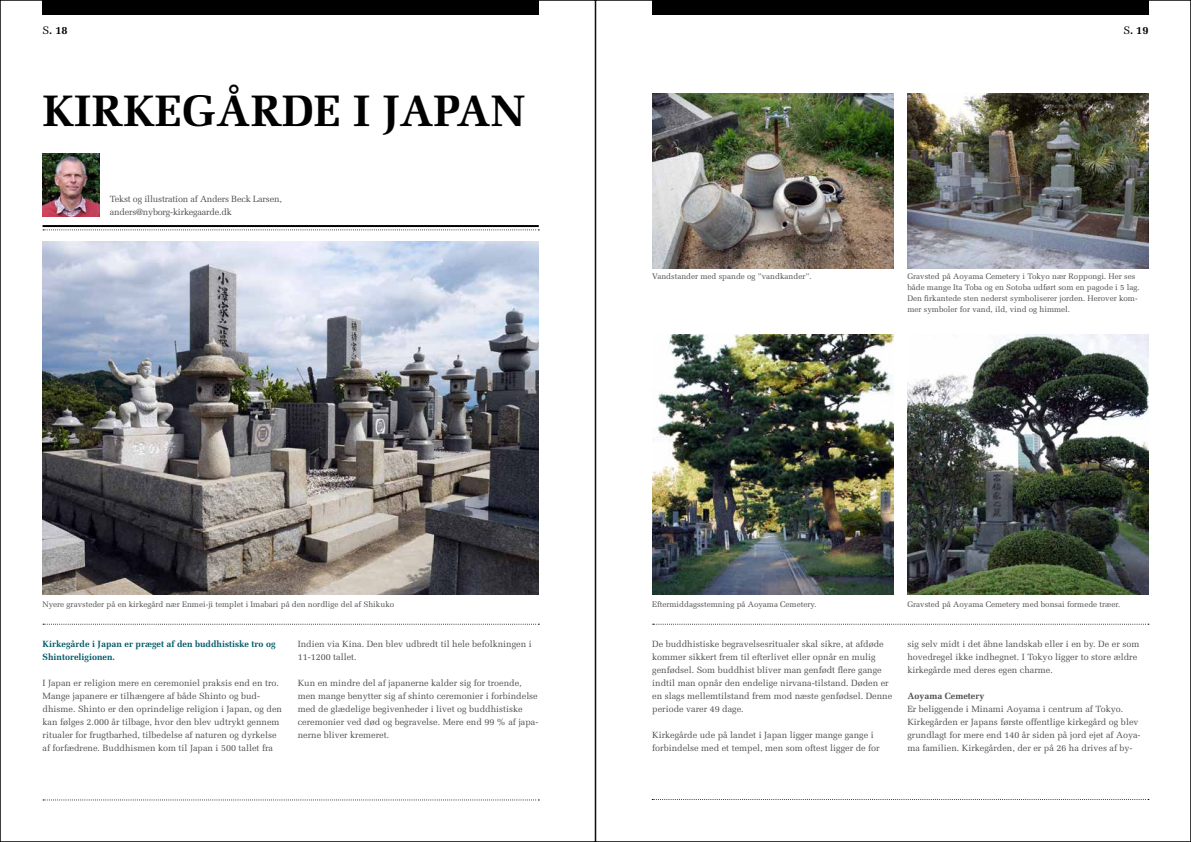
<style>
.page{position:relative;width:1191px;height:842px;background:#fff}
.page>*{position:absolute;margin:0;border:0;box-sizing:border-box;transform-origin:0 0}
.t1{font:700 44px "Melior";color:#000}
.t2{font:700 11px "Melior";color:#000}
.t3{font:9px/13px "Melior";color:#4d4d4f}
.t4{font:9px/13px "Melior";letter-spacing:-.02em;color:#4d4d4f}
.t5{font:700 9px/13px "Melior";color:#005a69}
.t6{font:700 9px "Melior";color:#4d4d4f}
.t7{font:8px/11px "Melior";color:#4d4d4f}
.s1{font-weight:400}
</style>
<div class="page">
<div style="left:43px;top:0;width:496px;height:14px;background:#000"></div>
<svg style="left:43px;top:799px;width:496px;height:1px"></svg>
<div style="left:652px;top:0;width:496px;height:14px;background:#000"></div>
<svg style="left:652px;top:799px;width:497px;height:1px"></svg>
<svg style="left:43px;top:624px;width:496px;height:1px"></svg>
<svg style="left:652px;top:624px;width:497px;height:1px"></svg>
<hr style="left:43px;top:225px;width:496px;height:2px;background:#000">
<svg style="left:43px;top:229px;width:496px;height:1px"></svg>
<img style="left:43px;top:242px;width:496px;height:352px">
<img style="left:652px;top:94px;width:241px;height:175px">
<img style="left:652px;top:334px;width:241px;height:260px">
<img style="left:907px;top:334px;width:241px;height:260px">
<img style="left:907px;top:94px;width:241px;height:175px">
<img style="left:43px;top:154px;width:56px;height:62px">
<p class="t2" style="left:43px;top:23px;width:27px"><span class="s1">S</span>. 18</p>
<p class="t2" style="left:1123px;top:23px;width:27px"><span class="s1">S</span>. 19</p>
<h1 class="t1" style="left:43px;top:85px;width:484px">KIRKEGÅRDE I JAPAN</h1>
<p class="t4" style="left:110px;top:192px;width:173px">Tekst og illustration af Anders Beck Larsen, anders@nyborg-kirkegaarde.dk</p>
<p class="t7" style="left:652px;top:271px;width:161px">Vandstander med spande og ”vandkander”.</p>
<p class="t7" style="left:907px;top:271px;width:234px">Gravsted på Aoyama Cemetery i Tokyo nær Roppongi. Her ses både mange Ita Toba og en Sotoba udført som en pagode i 5 lag.<br>Den firkantede sten nederst symboliserer jorden. Herover kom&shy;mer symboler for vand, ild, vind og himmel.</p>
<p class="t7" style="left:43px;top:598px;width:353px">Nyere gravsteder på en kirkegård nær Enmei-ji templet i Imabari på den nordlige del af Shikuko</p>
<p class="t5" style="left:43px;top:637px;width:234px">Kirkegårde i Japan er præget af den buddhistiske tro og<br>Shintoreligionen.</p>
<p class="t3" style="left:43px;top:676px;width:241px">I Japan er religion mere en ceremoniel praksis end en tro.<br>Mange japanere er tilhængere af både Shinto og bud&shy;dhisme. Shinto er den oprindelige religion i Japan, og den kan følges 2.000 år tilbage, hvor den blev udtrykt gennem ritualer for frugtbarhed, tilbedelse af naturen og dyrkelse af forfædrene. Buddhismen kom til Japan i 500 tallet fra</p>
<p class="t3" style="left:298px;top:637px;width:235px">Indien via Kina. Den blev udbredt til hele befolkningen i<br>11-1200 tallet.</p>
<p class="t3" style="left:298px;top:676px;width:242px">Kun en mindre del af japanerne kalder sig for troende, men mange benytter sig af shinto ceremonier i forbindelse med de glædelige begivenheder i livet og buddhistiske ceremonier ved død og begravelse. Mere end 99 % af japa&shy;nerne bliver kremeret.</p>
<p class="t7" style="left:652px;top:598px;width:166px">Eftermiddagsstemning på Aoyama Cemetery.</p>
<p class="t7" style="left:907px;top:598px;width:214px">Gravsted på Aoyama Cemetery med bonsai formede træer.</p>
<p class="t3" style="left:652px;top:637px;width:241px">De buddhistiske begravelsesritualer skal sikre, at afdøde kommer sikkert frem til efterlivet eller opnår en mulig genfødsel. Som buddhist bliver man genfødt flere gange indtil man opnår den endelige nirvana-tilstand. Døden er en slags mellemtilstand frem mod næste genfødsel. Denne periode varer 49 dage.</p>
<p class="t3" style="left:652px;top:728px;width:229px">Kirkegårde ude på landet i Japan ligger mange gange i forbindelse med et tempel, men som oftest ligger de for</p>
<p class="t3" style="left:907px;top:637px;width:233px">sig selv midt i det åbne landskab eller i en by. De er som hovedregel ikke indhegnet. I Tokyo ligger to store ældre kirkegårde med deres egen charme.</p>
<p class="t6" style="left:907px;top:690px;width:79px">Aoyama Cemetery</p>
<p class="t3" style="left:907px;top:702px;width:235px">Er beliggende i Minami Aoyama i centrum af Tokyo.<br>Kirkegården er Japans første offentlige kirkegård og blev grundlagt for mere end 140 år siden på jord ejet af Aoya&shy;ma familien. Kirkegården, der er på 26 ha drives af by-</p>
</div>
